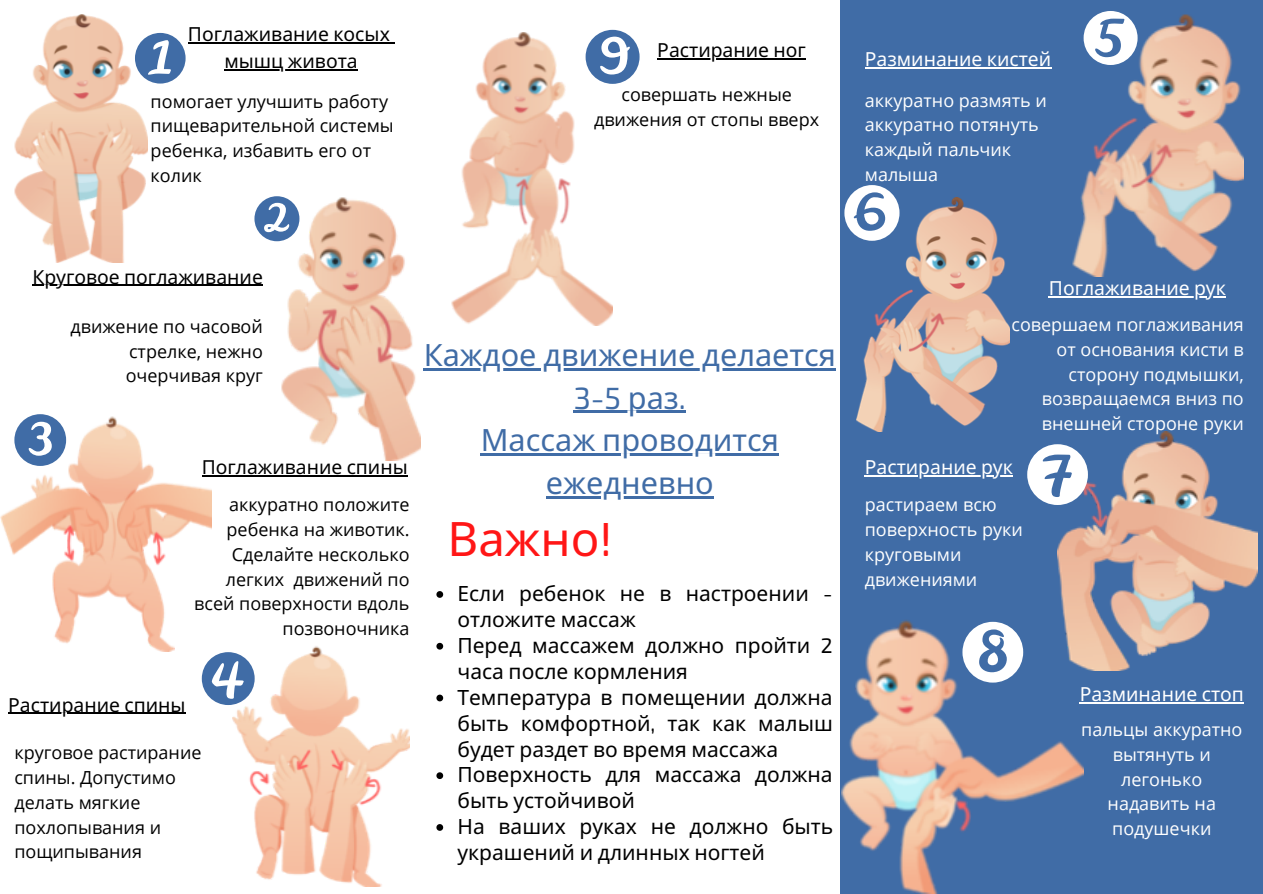
<style>
.page{position:relative;width:1263px;height:894px;background:#fff}
.page>*{position:absolute;margin:0;border:0;box-sizing:border-box;transform-origin:0 0}
.t1{font:47.4px "Noto Sans";color:#ff1616}
.t2{font:30.6px/42.8px "Noto Sans";color:#406ca6;text-align:center}
.t3{font:21px/25.8px "Noto Sans";color:#000}
.t4{font:19.35px "Noto Sans";color:#000}
.t5{font:19.35px "Noto Sans";color:#fff}
.t6{font:18px/24.8px "Open Sans";color:#000}
.t7{font:18px/24.8px "Open Sans";color:#fff}
.s1{font-family:"Exo 2"}
</style>
<div class="page">
<div style="left:840px;top:0;width:423px;height:893px;background:#406ca6"></div>
<img style="left:14px;top:14px;width:133px;height:248px">
<img style="left:281px;top:197px;width:140px;height:263px">
<img style="left:0;top:416px;width:211px;height:235px">
<img style="left:233px;top:646px;width:176px;height:239px">
<img style="left:1072px;top:14px;width:171px;height:262px">
<img style="left:1057px;top:431px;width:201px;height:239px">
<img style="left:856px;top:197px;width:153px;height:234px">
<img style="left:841px;top:618px;width:242px;height:274px">
<img style="left:451px;top:33px;width:161px;height:292px">
<svg style="left:135px;top:33px;width:51px;height:51px"></svg>
<svg style="left:254px;top:196px;width:45px;height:45px"></svg>
<svg style="left:14px;top:414px;width:52px;height:52px"></svg>
<svg style="left:202px;top:652px;width:53px;height:52px"></svg>
<svg style="left:1084px;top:11px;width:54px;height:54px"></svg>
<svg style="left:844px;top:185px;width:55px;height:56px"></svg>
<svg style="left:1027px;top:444px;width:61px;height:61px"></svg>
<svg style="left:962px;top:621px;width:61px;height:61px"></svg>
<svg style="left:586px;top:30px;width:54px;height:54px"></svg>
<hr style="left:188px;top:42px;width:202px;height:1px;background:#000">
<hr style="left:224px;top:69px;width:134px;height:1px;background:#000">
<hr style="left:32px;top:285px;width:231px;height:1px;background:#000">
<hr style="left:202px;top:475px;width:206px;height:1px;background:#000">
<hr style="left:8px;top:712px;width:178px;height:1px;background:#000">
<hr style="left:865px;top:67px;width:186px;height:1px;background:#fff">
<hr style="left:865px;top:475px;width:148px;height:1px;background:#fff">
<hr style="left:1049px;top:296px;width:177px;height:1px;background:#fff">
<hr style="left:1080px;top:702px;width:164px;height:1px;background:#fff">
<hr style="left:657px;top:58px;width:149px;height:1px;background:#000">
<hr style="left:424px;top:368px;width:412px;height:2px;background:#406ca6">
<hr style="left:574px;top:411px;width:112px;height:2px;background:#406ca6">
<hr style="left:481px;top:453px;width:298px;height:3px;background:#406ca6">
<hr style="left:546px;top:496px;width:168px;height:2px;background:#406ca6">
<svg style="left:436px;top:591px;width:7px;height:6px"></svg>
<svg style="left:436px;top:642px;width:7px;height:7px"></svg>
<svg style="left:436px;top:694px;width:7px;height:7px"></svg>
<svg style="left:436px;top:772px;width:7px;height:6px"></svg>
<svg style="left:436px;top:824px;width:7px;height:6px"></svg>
<p class="t4" style="left:188px;top:20px;width:203px">Поглаживание косых</p>
<p class="t4" style="left:224px;top:47px;width:135px">мышц живота</p>
<p class="t6" style="left:151px;top:88px;width:245px">помогает улучшить работу пищеварительной системы ребенка, избавить его от колик</p>
<p class="t4" style="left:657px;top:36px;width:150px">Растирание ног</p>
<p class="t6" style="left:594px;top:82px;width:227px;text-align:center">совершать нежные движения от стопы вверх</p>
<p class="t5" style="left:865px;top:45px;width:188px">Разминание кистей</p>
<p class="t7" style="left:865px;top:87px;width:184px">аккуратно размять и аккуратно потянуть каждый пальчик малыша</p>
<p class="t4" style="left:32px;top:263px;width:232px">Круговое поглаживание</p>
<p class="t6" style="left:126px;top:313px;width:139px;text-align:justify;text-indent:-55px">движение по часовой стрелке, нежно очерчивая круг</p>
<p class="t4" style="left:202px;top:453px;width:207px">Поглаживание спины</p>
<p class="t6" style="left:194px;top:491px;width:217px;text-align:right">аккуратно положите ребенка на животик.<br>Сделайте несколько легких движений по всей поверхности вдоль позвоночника</p>
<p class="t4" style="left:8px;top:690px;width:179px">Растирание спины</p>
<p class="t6" style="left:14px;top:739px;width:189px">круговое растирание спины. Допустимо делать мягкие похлопывания и пощипывания</p>
<p class="t2" style="left:424px;top:332px;width:414px">Каждое движение делается<br><span class="s1">3-5</span> раз<span class="s1">.</span></p>
<p class="t2" style="left:481px;top:418px;width:300px">Массаж проводится ежедневно</p>
<p class="t1" style="left:447px;top:505px;width:166px">Важно<span class="s1">!</span></p>
<p class="t3" style="left:457px;top:580px;width:377px">Если ребенок не в настроении <span class="s1">- </span>отложите массаж</p>
<p class="t3" style="left:457px;top:631px;width:377px">Перед массажем должно пройти <span class="s1">2 </span>часа после кормления</p>
<p class="t3" style="left:457px;top:683px;width:377px;text-align:justify">Температура в помещении должна быть комфортной<span class="s1">,</span> так как малыш будет раздет во время массажа</p>
<p class="t3" style="left:457px;top:761px;width:377px">Поверхность для массажа должна быть устойчивой</p>
<p class="t3" style="left:457px;top:812px;width:377px">На ваших руках не должно быть украшений и длинных ногтей</p>
<p class="t5" style="left:1049px;top:274px;width:179px">Поглаживание рук</p>
<p class="t7" style="left:1011px;top:312px;width:234px;text-align:right">совершаем поглаживания от основания кисти в сторону подмышки, возвращаемся вниз по внешней стороне руки</p>
<p class="t5" style="left:865px;top:453px;width:150px">Растирание рук</p>
<p class="t7" style="left:865px;top:491px;width:160px">растираем всю поверхность руки круговыми движениями</p>
<p class="t5" style="left:1080px;top:680px;width:166px">Разминание стоп</p>
<p class="t7" style="left:1081px;top:716px;width:163px;text-align:center">пальцы аккуратно вытянуть и легонько надавить на подушечки</p>
</div>
